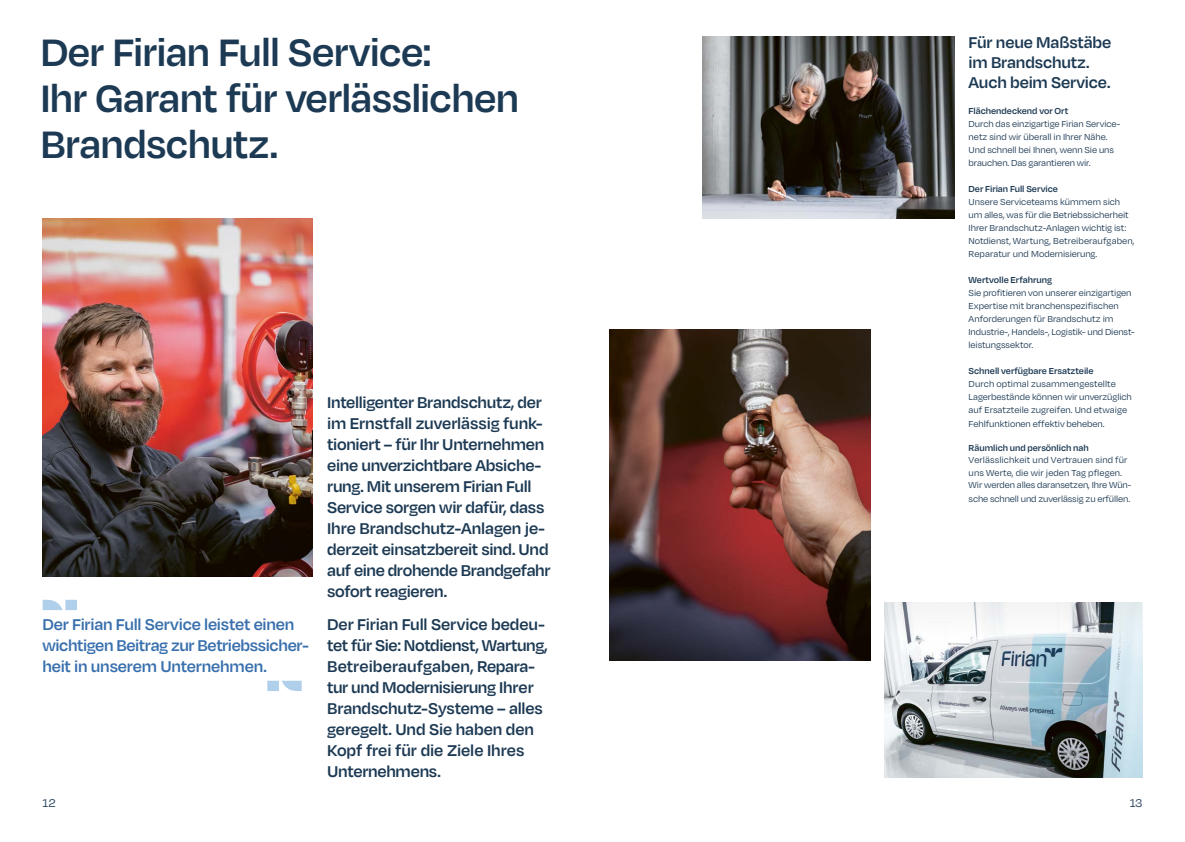
<style>
.page{position:relative;width:1185px;height:842px;background:#fff}
.page>*{position:absolute;margin:0;border:0;box-sizing:border-box;transform-origin:0 0}
.t1{font:600 44px/46px "Degular";letter-spacing:-.015em;color:#1d3a54}
.t2{font:600 18px/21px "Degular";letter-spacing:-.015em;color:#1d3a54}
.t3{font:600 18px/21px "Degular";letter-spacing:-.015em;color:#3970ad}
.t4{font:13px "Degular";color:#1d3a54}
.t5{font:10px/13px "Degular";letter-spacing:-.005em;color:#1d3a54}
.t6{font:600 10px "Degular";letter-spacing:-.005em;color:#1d3a54}
</style>
<div class="page">
<img style="left:43px;top:218px;width:269px;height:359px">
<img style="left:609px;top:330px;width:261px;height:330px">
<img style="left:703px;top:37px;width:251px;height:181px">
<img style="left:884px;top:647px;width:258px;height:130px">
<svg style="left:884px;top:603px;width:258px;height:44px"></svg>
<svg style="left:43px;top:600px;width:34px;height:10px"></svg>
<svg style="left:267px;top:681px;width:35px;height:10px"></svg>
<h1 class="t1" style="left:40px;top:27px;width:480px">Der Firian Full Service:<br>Ihr Garant für verlässlichen<br>Brandschutz.</h1>
<h2 class="t2" style="left:969px;top:32px;width:144px;line-height:20px">Für neue Maßstäbe im Brandschutz.<br>Auch beim Service.</h2>
<p class="t6" style="left:969px;top:105px;width:101px">Flächendeckend vor Ort</p>
<p class="t5" style="left:969px;top:117px;width:153px">Durch das einzigartige Firian Service&shy;netz sind wir überall in Ihrer Nähe.<br>Und schnell bei Ihnen, wenn Sie uns brauchen. Das garantieren wir.</p>
<p class="t6" style="left:969px;top:183px;width:91px">Der Firian Full Service</p>
<p class="t5" style="left:969px;top:195px;width:168px">Unsere Serviceteams kümmern sich um alles, was für die Betriebssicherheit Ihrer Brandschutz-Anlagen wichtig ist:<br>Notdienst, Wartung, Betreiberaufgaben, Reparatur und Modernisierung.</p>
<p class="t6" style="left:969px;top:274px;width:85px">Wertvolle Erfahrung</p>
<p class="t5" style="left:969px;top:286px;width:167px">Sie profitieren von unserer einzigartigen Expertise mit branchenspezifischen Anforderungen für Brandschutz im Industrie-, Handels-, Logistik- und Dienst&shy;leistungssektor.</p>
<p class="t6" style="left:969px;top:365px;width:127px">Schnell verfügbare Ersatzteile</p>
<p class="t5" style="left:969px;top:377px;width:165px">Durch optimal zusammengestellte Lagerbestände können wir unverzüglich auf Ersatzteile zugreifen. Und etwaige Fehlfunktionen effektiv beheben.</p>
<p class="t6" style="left:969px;top:442px;width:122px">Räumlich und persönlich nah</p>
<p class="t5" style="left:969px;top:453px;width:164px;line-height:12.6px">Verlässlichkeit und Vertrauen sind für uns Werte, die wir jeden Tag pflegen.<br>Wir werden alles daransetzen, Ihre Wün-</p>
<p class="t5" style="left:969px;top:492px;width:163px">sche schnell und zuverlässig zu erfüllen.</p>
<p class="t2" style="left:327px;top:391px;width:225px">Intelligenter Brandschutz, der im Ernstfall zuverlässig funk&shy;tioniert – für Ihr Unternehmen eine unverzichtbare Absiche&shy;rung. Mit unserem Firian Full<br>Service sorgen wir dafür, dass<br>Ihre Brandschutz-Anlagen je&shy;derzeit einsatzbereit sind. Und auf eine drohende Brandgefahr sofort reagieren.</p>
<h2 class="t2" style="left:327px;top:613px;width:222px">Der Firian Full Service bedeu&shy;tet für Sie: Notdienst, Wartung,<br>Betreiberaufgaben, Repara&shy;tur und Modernisierung Ihrer<br>Brandschutz-Systeme – alles geregelt. Und Sie haben den<br>Kopf frei für die Ziele Ihres<br>Unternehmens.</h2>
<h2 class="t3" style="left:42px;top:613px;width:268px">Der Firian Full Service leistet einen wichtigen Beitrag zur Betriebssicher&shy;heit in unserem Unternehmen.</h2>
<h3 class="t4" style="left:43px;top:795px;width:15px">12</h3>
<h3 class="t4" style="left:1130px;top:795px;width:14px">13</h3>
</div>
